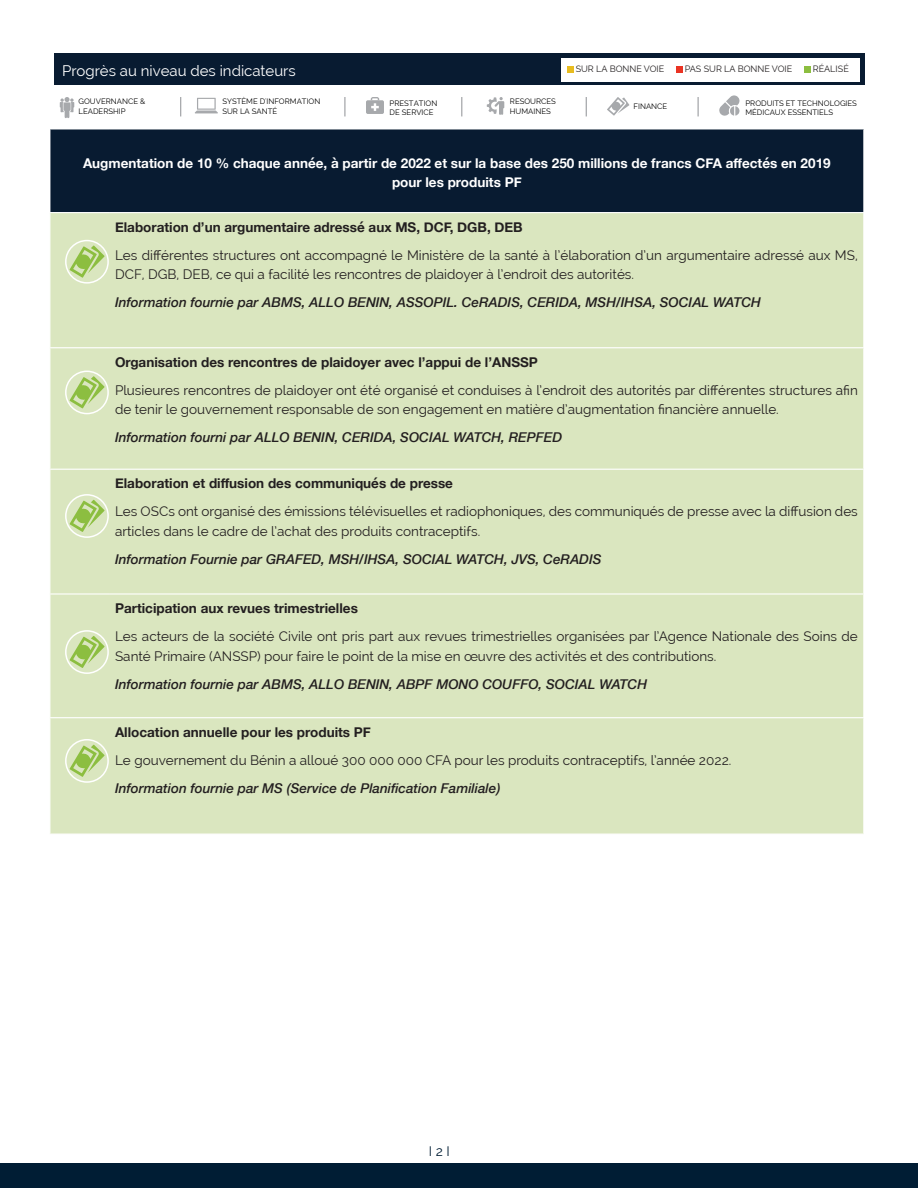
<style>
.page{position:relative;width:918px;height:1188px;background:#fff}
.page>*{position:absolute;margin:0;border:0;box-sizing:border-box;transform-origin:0 0}
.boxe{font:15px "Raleway";color:#fff}
.boxe-2{font:13.5px/19.5px "Raleway";color:#231f20}
.boxe-3{font:italic 500 13.5px "Helvetica Neue";color:#231f20}
.boxe-4{font:700 13.5px "Helvetica Neue";color:#231f20}
.t1{font:700 13.5px "Helvetica Neue";color:#fff}
.t2{font:13.5px "Raleway";color:#001d34}
.boxe-5{font:9px "Raleway";color:#231f20}
.t3{font:7.65px/9.3px "Raleway";color:#000}
</style>
<div class="page">
<div style="left:54px;top:54px;width:810px;height:31px;background:#081b31"></div>
<div style="left:50px;top:129px;width:814px;height:84px;background:#081b31"></div>
<div style="left:50px;top:213px;width:813px;height:134px;background:#dae6bf"></div>
<div style="left:50px;top:348px;width:813px;height:369px;background:#dae6bf"></div>
<div style="left:50px;top:718px;width:813px;height:116px;background:#dae6bf"></div>
<hr style="left:863px;top:129px;width:1px;height:83px;background:#fff">
<hr style="left:49px;top:212px;width:60px;height:1px;background:#fff">
<hr style="left:109px;top:212px;width:755px;height:1px;background:#fff">
<hr style="left:49px;top:469px;width:60px;height:1px;background:#fff">
<hr style="left:109px;top:469px;width:755px;height:1px;background:#fff">
<hr style="left:49px;top:593px;width:60px;height:2px;background:#fff">
<hr style="left:109px;top:593px;width:755px;height:2px;background:#fff">
<div style="left:65px;top:240px;width:44px;height:44px;border:2px solid #fff;border-radius:50%"></div>
<svg style="left:70px;top:245px;width:35px;height:33px"></svg>
<div style="left:65px;top:371px;width:44px;height:43px;border:2px solid #fff;border-radius:50%"></div>
<svg style="left:70px;top:376px;width:35px;height:32px"></svg>
<div style="left:65px;top:494px;width:44px;height:44px;border:2px solid #fff;border-radius:50%"></div>
<svg style="left:70px;top:500px;width:35px;height:32px"></svg>
<div style="left:65px;top:630px;width:44px;height:44px;border:2px solid #fff;border-radius:50%"></div>
<svg style="left:70px;top:636px;width:35px;height:32px"></svg>
<div style="left:65px;top:739px;width:44px;height:44px;border:2px solid #fff;border-radius:50%"></div>
<svg style="left:70px;top:745px;width:35px;height:32px"></svg>
<svg style="left:60px;top:97px;width:14px;height:21px"></svg>
<svg style="left:366px;top:97px;width:18px;height:17px"></svg>
<svg style="left:607px;top:97px;width:22px;height:19px"></svg>
<svg style="left:180px;top:97px;width:1px;height:19px"></svg>
<svg style="left:344px;top:97px;width:2px;height:19px"></svg>
<svg style="left:461px;top:97px;width:1px;height:19px"></svg>
<svg style="left:586px;top:97px;width:1px;height:19px"></svg>
<svg style="left:487px;top:97px;width:17px;height:18px"></svg>
<svg style="left:195px;top:98px;width:23px;height:15px"></svg>
<svg style="left:719px;top:95px;width:20px;height:21px"></svg>
<svg style="left:697px;top:97px;width:2px;height:19px"></svg>
<div style="left:561px;top:58px;width:299px;height:24px;background:#fff"></div>
<svg style="left:567px;top:66px;width:6px;height:6px"></svg>
<svg style="left:676px;top:66px;width:6px;height:6px"></svg>
<svg style="left:804px;top:66px;width:6px;height:6px"></svg>
<div style="left:0;top:1163px;width:918px;height:25px;background:#001d34"></div>
<p class="boxe" style="left:62px;top:62px;width:235px">Progrès au niveau des indicateurs</p>
<p class="boxe-5" style="left:576px;top:63px;width:90px">SUR LA BONNE VOIE</p>
<p class="boxe-5" style="left:685px;top:63px;width:109px">PAS SUR LA BONNE VOIE</p>
<p class="boxe-5" style="left:813px;top:63px;width:38px">RÉALISÉ</p>
<p class="t3" style="left:222px;top:97px;width:99px">SYSTÈME D'INFORMATION<br>SUR LA SANTÉ</p>
<p class="t3" style="left:510px;top:97px;width:48px">RESOURCES<br>HUMAINES</p>
<p class="t3" style="left:745px;top:98px;width:113px">PRODUITS ET TECHNOLOGIES<br>MÉDICAUX ESSENTIELS</p>
<p class="t3" style="left:79px;top:97px;width:68px">GOUVERNANCE &amp;<br>LEADERSHIP</p>
<p class="t3" style="left:390px;top:99px;width:49px">PRESTATION<br>DE SERVICE</p>
<p class="t3" style="left:634px;top:101px;width:35px">FINANCE</p>
<p class="t1" style="left:83px;top:152px;width:749px">Augmentation de 10 % chaque année, à partir de 2022 et sur la base des 250 millions de francs CFA affectés en 2019</p>
<p class="t1" style="left:392px;top:172px;width:131px">pour les produits PF</p>
<p class="boxe-4" style="left:115px;top:216px;width:409px">Elaboration d’un argumentaire adressé aux MS, DCF, DGB, DEB</p>
<p class="boxe-2" style="left:115px;top:245px;width:744px">Les différentes structures ont accompagné le Ministère de la santé à l’élaboration d’un argumentaire adressé aux MS,<br>DCF, DGB, DEB, ce qui a facilité les rencontres de plaidoyer à l’endroit des autorités.</p>
<p class="boxe-3" style="left:115px;top:291px;width:647px">Information fournie par ABMS, ALLO BENIN, ASSOPIL. CeRADIS, CERIDA, MSH/IHSA, SOCIAL WATCH</p>
<p class="boxe-4" style="left:115px;top:352px;width:424px">Organisation des rencontres de plaidoyer avec l’appui de l’ANSSP</p>
<p class="boxe-2" style="left:115px;top:380px;width:744px">Plusieures rencontres de plaidoyer ont été organisé et conduises à l’endroit des autorités par différentes structures afin de tenir le gouvernement responsable de son engagement en matière d’augmentation financière annuelle.</p>
<p class="boxe-3" style="left:115px;top:426px;width:449px">Information fourni par ALLO BENIN, CERIDA, SOCIAL WATCH, REPFED</p>
<p class="boxe-4" style="left:115px;top:473px;width:339px">Elaboration et diffusion des communiqués de presse</p>
<p class="boxe-2" style="left:115px;top:502px;width:744px">Les OSCs ont organisé des émissions télévisuelles et radiophoniques, des communiqués de presse avec la diffusion des articles dans le cadre de l’achat des produits contraceptifs.</p>
<p class="boxe-3" style="left:115px;top:548px;width:488px">Information Fournie par GRAFED, MSH/IHSA, SOCIAL WATCH, JVS, CeRADIS</p>
<p class="boxe-4" style="left:115px;top:598px;width:244px">Participation aux revues trimestrielles</p>
<p class="boxe-2" style="left:115px;top:627px;width:744px">Les acteurs de la société Civile ont pris part aux revues trimestrielles organisées par l’Agence Nationale des Soins de<br>Santé Primaire (ANSSP) pour faire le point de la mise en œuvre des activités et des contributions.</p>
<p class="boxe-3" style="left:115px;top:672px;width:534px">Information fournie par ABMS, ALLO BENIN, ABPF MONO COUFFO, SOCIAL WATCH</p>
<p class="boxe-4" style="left:115px;top:721px;width:257px">Allocation annuelle pour les produits PF</p>
<p class="boxe-2" style="left:115px;top:750px;width:618px">Le gouvernement du Bénin a alloué 300 000 000 CFA pour les produits contraceptifs, l’année 2022.</p>
<p class="boxe-3" style="left:115px;top:777px;width:387px">Information fournie par MS (Service de Planification Familiale)</p>
<p class="t2" style="left:429px;top:1144px;width:22px">I 2 I</p>
</div>
